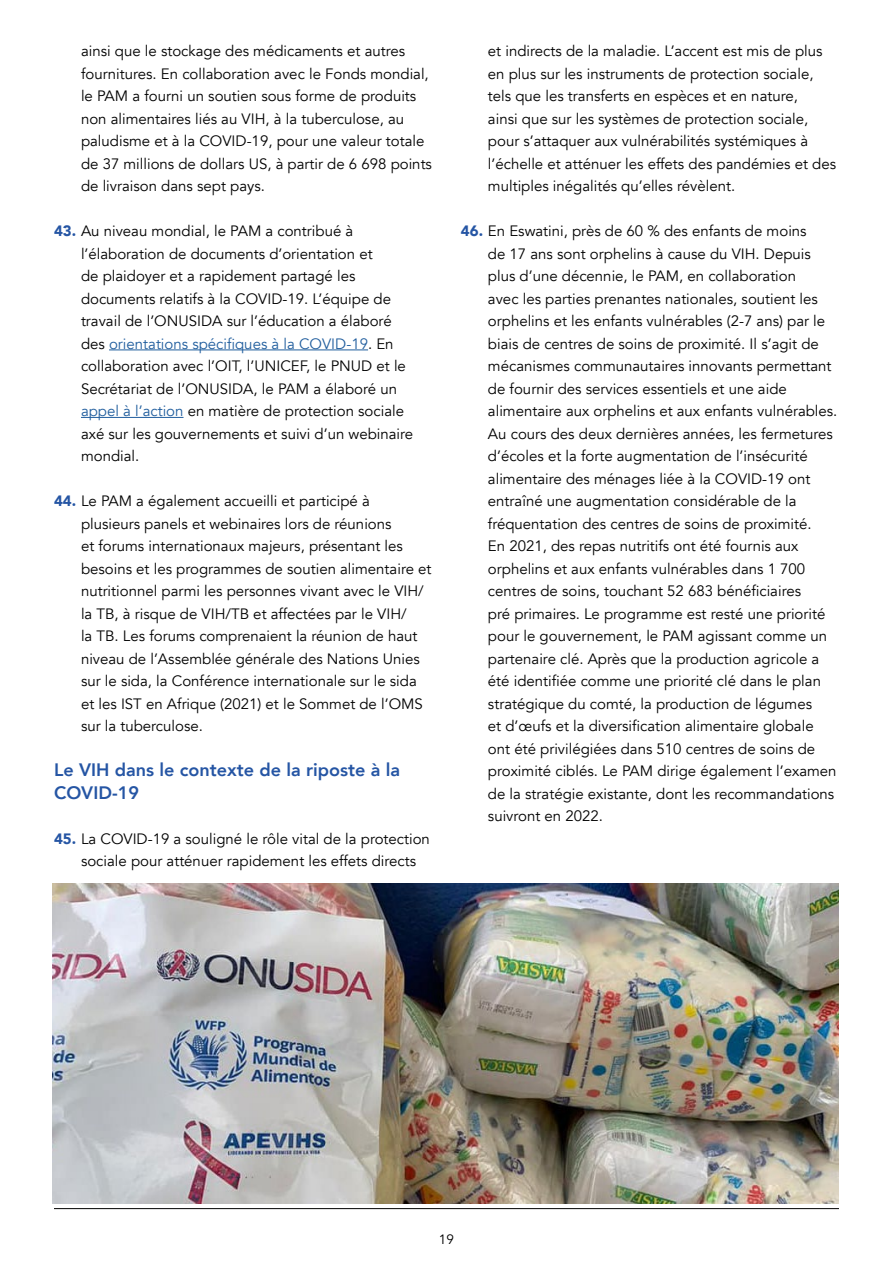
<style>
.page{position:relative;width:893px;height:1263px;background:#fff}
.page>*{position:absolute;margin:0;border:0;box-sizing:border-box;transform-origin:0 0}
.t1{font:800 18px/22.5px "Avenir";color:#2555a4}
.t2{font:15px/22.5px "Avenir";color:#000}
.t3{font:13.5px "Avenir";color:#000}
.s1{font-weight:900;color:#2555a4}
.s2{color:#215e9e}
</style>
<div class="page">
<img style="left:53px;top:883px;width:786px;height:320px">
<hr style="left:109px;top:349px;width:259px;height:1px;background:#215e9e">
<hr style="left:81px;top:417px;width:103px;height:1px;background:#215e9e">
<hr style="left:54px;top:1208px;width:785px;height:1px;background:#000">
<p class="t2" style="left:81px;top:40px;width:353px">ainsi que le stockage des médicaments et autres fournitures. En collaboration avec le Fonds mondial, le PAM a fourni un soutien sous forme de produits non alimentaires liés au VIH, à la tuberculose, au paludisme et à la COVID-19, pour une valeur totale de 37 millions de dollars US, à partir de 6 698 points de livraison dans sept pays.</p>
<p class="t2" style="left:81px;top:220px;width:334px;text-indent:-27px"><span class="s1">43.</span> Au niveau mondial, le PAM a contribué à l’élaboration de documents d’orientation et<br>de plaidoyer et a rapidement partagé les documents relatifs à la COVID-19. L’équipe de travail de l’ONUSIDA sur l’éducation a élaboré des <span class="s2">orientations spécifiques à la COVID-19</span>. En collaboration avec l’OIT, l’UNICEF, le PNUD et le Secrétariat de l’ONUSIDA, le PAM a élaboré un <span class="s2">appel à l’action</span> en matière de protection sociale axé sur les gouvernements et suivi d’un webinaire mondial.</p>
<p class="t2" style="left:81px;top:490px;width:352px;text-indent:-27px"><span class="s1">44.</span> Le PAM a également accueilli et participé à plusieurs panels et webinaires lors de réunions<br>et forums internationaux majeurs, présentant les besoins et les programmes de soutien alimentaire et nutritionnel parmi les personnes vivant avec le VIH/ la TB, à risque de VIH/TB et affectées par le VIH/<br>la TB. Les forums comprenaient la réunion de haut niveau de l’Assemblée générale des Nations Unies sur le sida, la Conférence internationale sur le sida et les IST en Afrique (2021) et le Sommet de l’OMS sur la tuberculose.</p>
<p class="t1" style="left:54px;top:759px;width:347px">Le VIH dans le contexte de la riposte à la<br>COVID-19</p>
<p class="t2" style="left:81px;top:828px;width:350px;text-indent:-27px"><span class="s1">45.</span> La COVID-19 a souligné le rôle vital de la protection sociale pour atténuer rapidement les effets directs</p>
<p class="t2" style="left:488px;top:40px;width:350px">et indirects de la maladie. L’accent est mis de plus en plus sur les instruments de protection sociale, tels que les transferts en espèces et en nature,<br>ainsi que sur les systèmes de protection sociale, pour s’attaquer aux vulnérabilités systémiques à l’échelle et atténuer les effets des pandémies et des multiples inégalités qu’elles révèlent.</p>
<p class="t2" style="left:488px;top:220px;width:351px;text-indent:-27px"><span class="s1">46.</span> En Eswatini, près de 60 % des enfants de moins<br>de 17 ans sont orphelins à cause du VIH. Depuis plus d’une décennie, le PAM, en collaboration<br>avec les parties prenantes nationales, soutient les orphelins et les enfants vulnérables (2-7 ans) par le biais de centres de soins de proximité. Il s’agit de mécanismes communautaires innovants permettant de fournir des services essentiels et une aide alimentaire aux orphelins et aux enfants vulnérables.<br>Au cours des deux dernières années, les fermetures d’écoles et la forte augmentation de l’insécurité alimentaire des ménages liée à la COVID-19 ont entraîné une augmentation considérable de la fréquentation des centres de soins de proximité.<br>En 2021, des repas nutritifs ont été fournis aux orphelins et aux enfants vulnérables dans 1 700 centres de soins, touchant 52 683 bénéficiaires<br>pré primaires. Le programme est resté une priorité pour le gouvernement, le PAM agissant comme un partenaire clé. Après que la production agricole a été identifiée comme une priorité clé dans le plan stratégique du comté, la production de légumes<br>et d’œufs et la diversification alimentaire globale ont été privilégiées dans 510 centres de soins de proximité ciblés. Le PAM dirige également l’examen de la stratégie existante, dont les recommandations suivront en 2022.</p>
<p class="t3" style="left:439px;top:1231px;width:17px">19</p>
</div>
